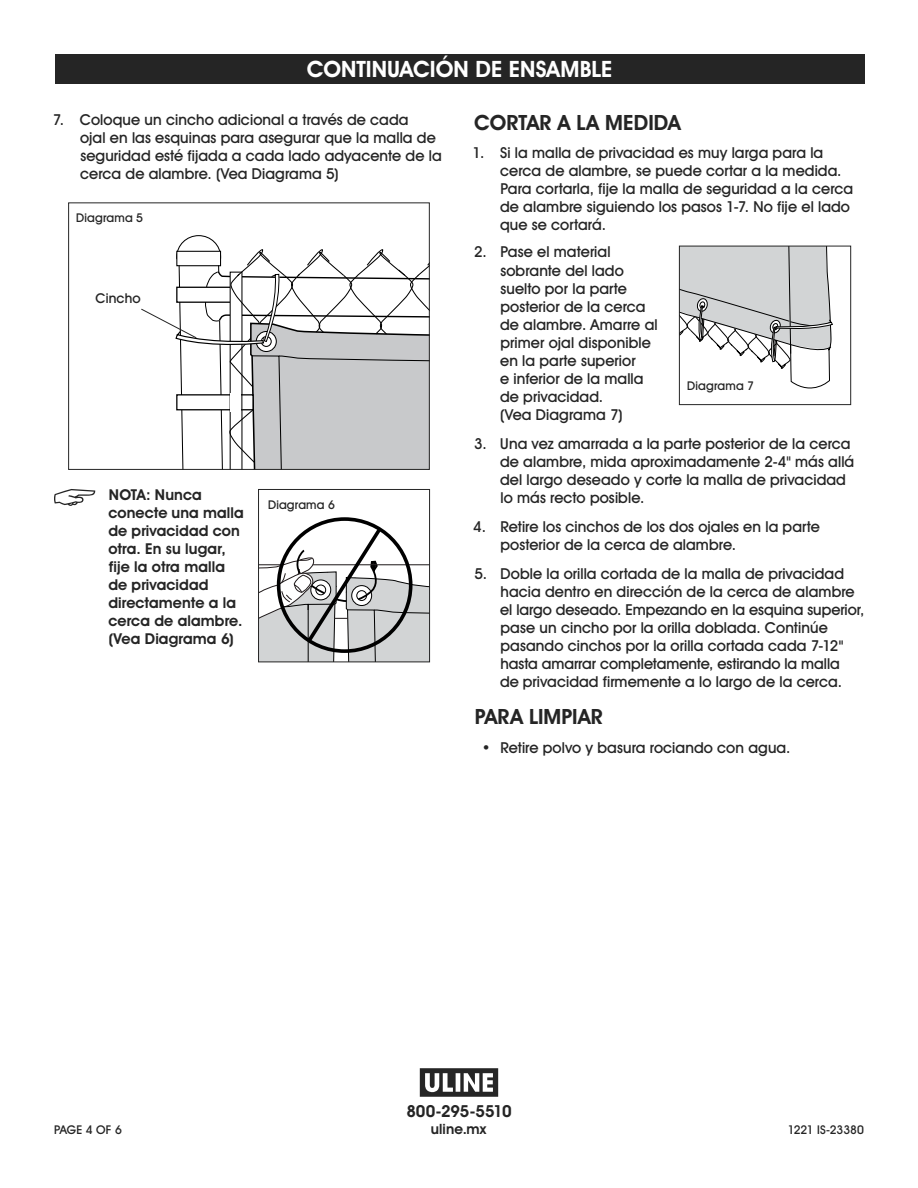
<style>
.page{position:relative;width:918px;height:1188px;background:#fff}
.page>*{position:absolute;margin:0;border:0;box-sizing:border-box;transform-origin:0 0}
.t1{font:700 22.5px "Uline Two Knine";letter-spacing:.005em;color:#fff}
.t2{font:700 21px "Uline Two Knine";letter-spacing:.01em;color:#252525}
.t3{font:700 16.5px "Uline Two Knine";letter-spacing:-.015em;color:#252525}
.t4{font:15px/18px "Uline Two Knine";letter-spacing:.005em;color:#252525}
.t5{font:700 15px/18px "Uline Two Knine";letter-spacing:.005em;color:#252525}
.t6{font:700 14.25px "Uline Two Knine";letter-spacing:.01em;color:#252525}
.t7{font:13.5px "Uline Two Knine";letter-spacing:.01em;color:#252525}
.t8{font:12px "Uline Two Knine";letter-spacing:.015em;color:#252525}
.t9{font:12px "Uline Two Knine";letter-spacing:-.01em;color:#252525}
.s1{font-weight:700}
</style>
<div class="page">
<svg style="left:54px;top:489px;width:41px;height:17px"></svg>
<div style="left:55px;top:54px;width:810px;height:30px;background:#252525"></div>
<svg style="left:260px;top:524px;width:168px;height:136px"></svg>
<div style="left:258px;top:489px;width:172px;height:173px;border:1px solid #252525"></div>
<svg style="left:681px;top:248px;width:152px;height:141px"></svg>
<div style="left:679px;top:246px;width:172px;height:159px;border:1px solid #252525"></div>
<div style="left:68px;top:202px;width:362px;height:268px;border:1px solid #252525"></div>
<svg style="left:141px;top:234px;width:288px;height:235px"></svg>
<svg style="left:420px;top:1068px;width:78px;height:29px"></svg>
<h1 class="t1" style="left:307px;top:56px;width:307px">CONTINUACIÓN DE ENSAMBLE</h1>
<p class="t4" style="left:80px;top:110px;width:363px;text-indent:-27px">7. Coloque un cincho adicional a través de cada<br>ojal en las esquinas para asegurar que la malla de seguridad esté fijada a cada lado adyacente de la cerca de alambre. (Vea Diagrama 5)</p>
<p class="t8" style="left:76px;top:210px;width:68px">Diagrama 5</p>
<p class="t7" style="left:96px;top:290px;width:47px">Cincho</p>
<p class="t5" style="left:108px;top:485px;width:137px">NOTA: Nunca conecte una malla de privacidad con otra. En su lugar, fije la otra malla de privacidad directamente a la cerca de alambre. (Vea Diagrama 6)</p>
<p class="t8" style="left:268px;top:498px;width:68px">Diagrama 6</p>
<h2 class="t2" style="left:474px;top:109px;width:208px">CORTAR A LA MEDIDA</h2>
<p class="t4" style="left:500px;top:144px;width:355px;text-indent:-27px">1. Si la malla de privacidad es muy larga para la cerca de alambre, se puede cortar a la medida.<br>Para cortarla, fije la malla de seguridad a la cerca de alambre siguiendo los pasos 1-7. No fije el lado que se cortará.</p>
<p class="t4" style="left:500px;top:241px;width:125px;line-height:19.5px;text-indent:-26px">2. Pase el material sobrante del lado</p>
<p class="t4" style="left:500px;top:280px;width:159px">suelto por la parte posterior de la cerca de alambre. Amarre al primer ojal disponible en la parte superior<br>e inferior de la malla de privacidad.<br>(Vea Diagrama 7)</p>
<p class="t4" style="left:500px;top:434px;width:356px;text-indent:-26px">3. Una vez amarrada a la parte posterior de la cerca de alambre, mida aproximadamente 2-4" más allá del largo deseado y corte la malla de privacidad lo más recto posible.</p>
<p class="t4" style="left:501px;top:517px;width:321px;text-indent:-27px">4. Retire los cinchos de los dos ojales en la parte posterior de la cerca de alambre.</p>
<p class="t4" style="left:500px;top:564px;width:366px;text-indent:-26px">5. Doble la orilla cortada de la malla de privacidad hacia dentro en dirección de la cerca de alambre el largo deseado. Empezando en la esquina superior, pase un cincho por la orilla doblada. Continúe pasando cinchos por la orilla cortada cada 7-12<span class="s1">" </span>hasta amarrar completamente, estirando la malla<br>de privacidad firmemente a lo largo de la cerca.</p>
<h2 class="t2" style="left:475px;top:704px;width:130px">PARA LIMPIAR</h2>
<p class="t4" style="left:482px;top:739px;width:310px">• Retire polvo y basura rociando con agua.</p>
<p class="t8" style="left:687px;top:379px;width:68px">Diagrama 7</p>
<p class="t3" style="left:406px;top:1101px;width:107px">800-295-5510</p>
<p class="t6" style="left:431px;top:1120px;width:57px">uline.mx</p>
<p class="t8" style="left:54px;top:1122px;width:69px">PAGE 4 OF 6</p>
<p class="t9" style="left:788px;top:1122px;width:78px">1221 IS-23380</p>
</div>
